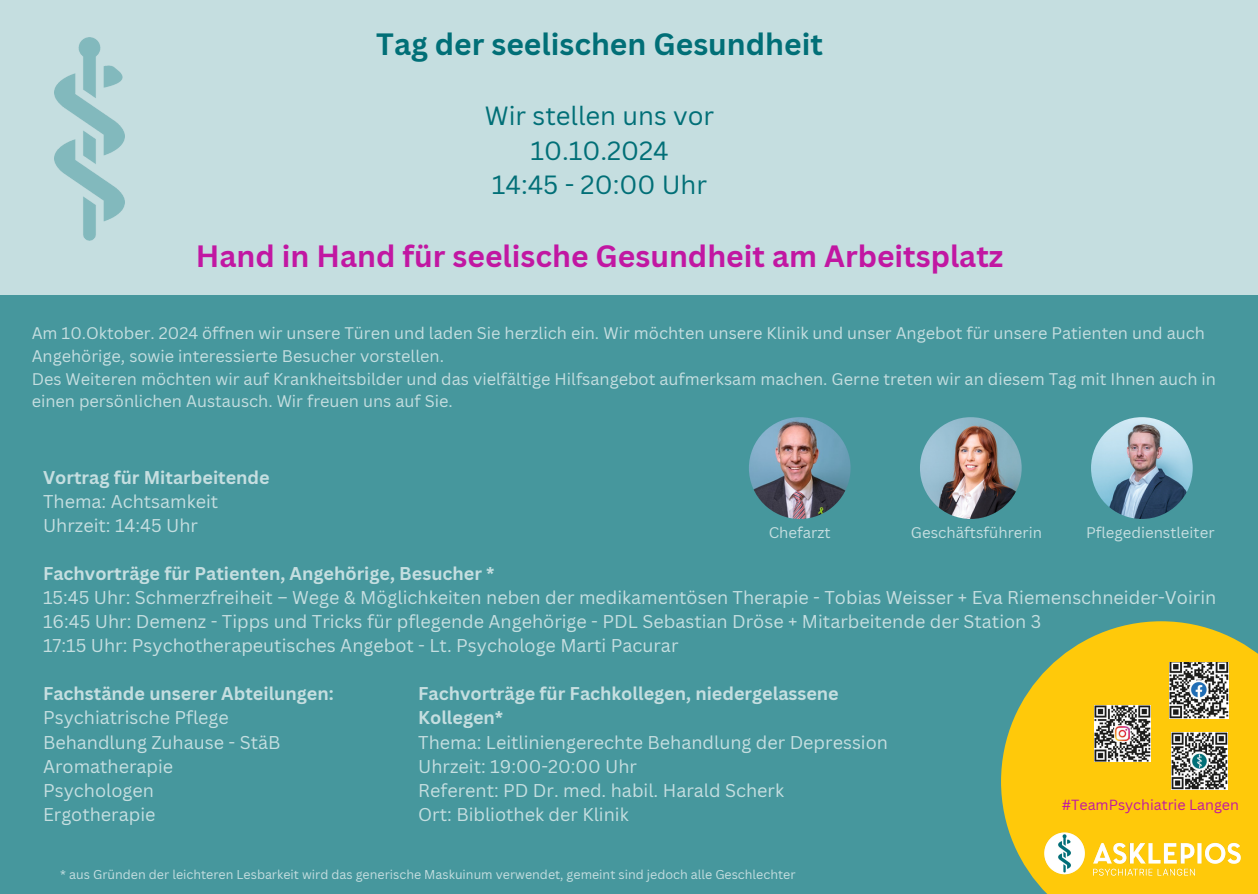
<style>
.page{position:relative;width:1258px;height:894px;background:#fff}
.page>*{position:absolute;margin:0;border:0;box-sizing:border-box;transform-origin:0 0}
.t1{font:700 30px "Canva Sans";color:#c117a2}
.t2{font:700 30px "Canva Sans";color:#016f77}
.t3{font:25.5px/34.2px "Canva Sans";color:#016f77;text-align:center}
.t4{font:18px/24px "Canva Sans";color:#c5dee0}
.t5{font:16.5px/22.8px "Canva Sans";color:#c5dee0}
.t6{font:15px "Canva Sans";color:#c5dee0}
.t7{font:14.4px "Canva Sans";color:#c117a2}
.t8{font:12.6px "Canva Sans";color:#c5dee0}
.s1{font-weight:700}
</style>
<div class="page">
<div style="left:0;top:0;width:1258px;height:893px;background:#c5dee0"></div>
<div style="left:0;top:295px;width:1258px;height:598px;background:#46979d"></div>
<svg style="left:1001px;top:621px;width:257px;height:272px;fill:#ffc90a"></svg>
<img style="left:1036px;top:824px;width:212px;height:59px">
<img style="left:1095px;top:704px;width:56px;height:57px">
<img style="left:1169px;top:662px;width:59px;height:56px">
<img style="left:1171px;top:732px;width:56px;height:56px">
<img style="left:55px;top:38px;width:69px;height:202px">
<img style="left:749px;top:417px;width:101px;height:102px;border-radius:50%">
<img style="left:920px;top:417px;width:101px;height:102px;border-radius:50%">
<img style="left:1091px;top:417px;width:102px;height:102px;border-radius:50%">
<h4 class="t2" style="left:376px;top:23px;width:448px">Tag der seelischen Gesundheit</h4>
<h3 class="t3" style="left:485px;top:98px;width:231px">Wir stellen uns vor<br>10.10.2024<br>14:45 - 20:00 Uhr</h3>
<p class="t1" style="left:196px;top:234px;width:809px">Hand in Hand für seelische Gesundheit am Arbeitsplatz</p>
<h3 class="t5" style="left:32px;top:321px;width:1186px">Am 10.Oktober. 2024 öffnen wir unsere Türen und laden Sie herzlich ein. Wir möchten unsere Klinik und unser Angebot für unsere Patienten und auch Angehörige, sowie interessierte Besucher vorstellen.<br>Des Weiteren möchten wir auf Krankheitsbilder und das vielfältige Hilfsangebot aufmerksam machen. Gerne treten wir an diesem Tag mit Ihnen auch in einen persönlichen Austausch. Wir freuen uns auf Sie.</h3>
<p class="t4" style="left:43px;top:465px;width:228px"><span class="s1">Vortrag für Mitarbeitende<br></span>Thema: Achtsamkeit<br>Uhrzeit: 14:45 Uhr</p>
<p class="t4" style="left:43px;top:561px;width:1175px"><span class="s1">Fachvorträge für Patienten, Angehörige, Besucher *<br></span>15:45 Uhr: Schmerzfreiheit – Wege &amp; Möglichkeiten neben der medikamentösen Therapie - Tobias Weisser + Eva Riemenschneider-Voirin 16:45 Uhr: Demenz - Tipps und Tricks für pflegende Angehörige - PDL Sebastian Dröse + Mitarbeitende der Station 3<br>17:15 Uhr: Psychotherapeutisches Angebot - Lt. Psychologe Marti Pacurar</p>
<p class="t4" style="left:43px;top:681px;width:292px"><span class="s1">Fachstände unserer Abteilungen:<br></span>Psychiatrische Pflege<br>Behandlung Zuhause - StäB<br>Aromatherapie<br>Psychologen<br>Ergotherapie</p>
<p class="t6" style="left:769px;top:522px;width:63px">Chefarzt</p>
<h4 class="t6" style="left:911px;top:522px;width:133px">Geschäftsführerin</h4>
<p class="t6" style="left:1086px;top:522px;width:130px">Pflegedienstleiter</p>
<p class="t4" style="left:418px;top:681px;width:471px"><span class="s1">Fachvorträge für Fachkollegen, niedergelassene Kollegen*<br></span>Thema: Leitliniengerechte Behandlung der Depression Uhrzeit: 19:00-20:00 Uhr<br>Referent: PD Dr. med. habil. Harald Scherk<br>Ort: Bibliothek der Klinik</p>
<h4 class="t7" style="left:1062px;top:794px;width:179px">#TeamPsychiatrie Langen</h4>
<h4 class="t8" style="left:60px;top:865px;width:737px">* aus Gründen der leichteren Lesbarkeit wird das generische Maskuinum verwendet, gemeint sind jedoch alle Geschlechter</h4>
</div>
